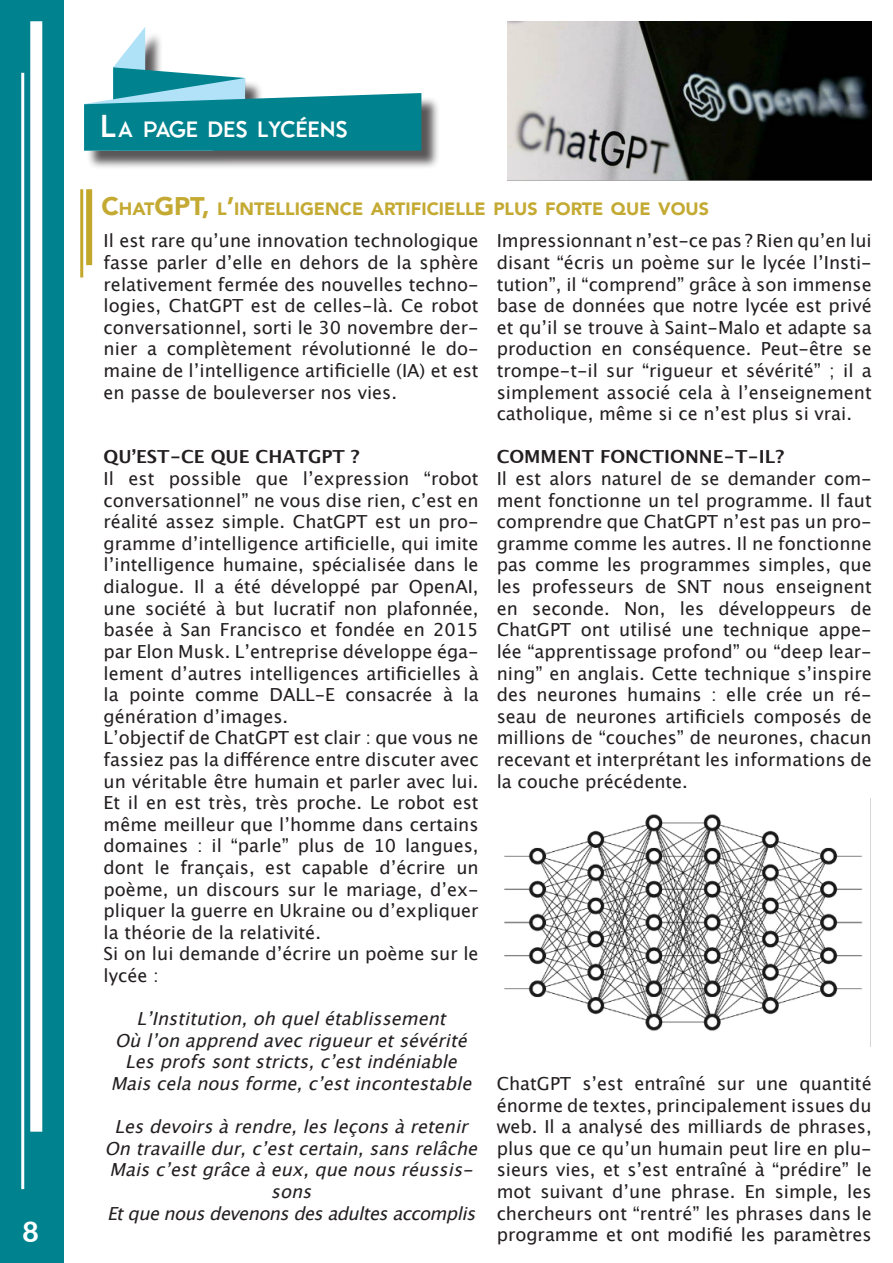
<style>
.page{position:relative;width:893px;height:1263px;background:#fff}
.page>*{position:absolute;margin:0;border:0;box-sizing:border-box;transform-origin:0 0}
.t1{font:28.5px "Arial Rounded MT Bold";color:#fff}
.t2{font:900 22.05px "Zeronero";color:#fff}
.t3{font:18px/21.6px "Lucida Grande";color:#231f20;text-align:justify}
.t4{font:italic 18px/21.6px "Lucida Grande";color:#231f20;text-align:center}
.t5{font:700 18px "Lucida Grande";color:#231f20}
.t6{font:900 17.85px "Avenir";color:#c4aa33}
.s1{font-size:31.5px}
.s2{font-size:25.5px}
</style>
<div class="page">
<div style="left:0;top:0;width:64px;height:1200px;background:#00838f"></div>
<div style="left:0;top:1200px;width:64px;height:63px;background:#00838f"></div>
<div style="left:30px;top:21px;width:12px;height:1111px;background:#fff"></div>
<hr style="left:21px;top:73px;width:3px;height:1116px;background:#fff">
<hr style="left:80px;top:189px;width:3px;height:88px;background:#c3a72b">
<div style="left:86px;top:189px;width:6px;height:76px;background:#c3a72b"></div>
<div style="left:86px;top:31px;width:354px;height:138px;background:#231f20;opacity:.75"></div>
<svg style="left:84px;top:27px;width:337px;height:124px"></svg>
<img style="left:508px;top:21px;width:364px;height:159px">
<img style="left:504px;top:814px;width:359px;height:217px">
<p class="t1" style="left:22px;top:1215px;width:18px">8</p>
<p class="t2" style="left:100px;top:116px;width:247px"><span class="s1">L</span>A PAGE DES LYCÉENS</p>
<p class="t6" style="left:102px;top:193px;width:609px"><span class="s2">C</span>HAT<span class="s2">GPT,</span> L<span class="s2">’</span>INTELLIGENCE ARTIFICIELLE PLUS FORTE QUE VOUS</p>
<p class="t3" style="left:104px;top:230px;width:377px">Il est rare qu’une innovation technologique fasse parler d’elle en dehors de la sphère relativement fermée des nouvelles techno&shy;logies, ChatGPT est de celles-là. Ce robot conversationnel, sorti le 30 novembre der&shy;nier a complètement révolutionné le do&shy;maine de l’intelligence artificielle (IA) et est en passe de bouleverser nos vies.</p>
<p class="t3" style="left:497px;top:230px;width:377px">Impressionnant n’est-ce pas ? Rien qu’en lui disant “écris un poème sur le lycée l’Insti&shy;tution”, il “comprend” grâce à son immense base de données que notre lycée est privé et qu’il se trouve à Saint-Malo et adapte sa production en conséquence. Peut-être se trompe-t-il sur “rigueur et sévérité” ; il a simplement associé cela à l’enseignement catholique, même si ce n’est plus si vrai.</p>
<p class="t5" style="left:497px;top:442px;width:289px">COMMENT FONCTIONNE-T-IL?</p>
<p class="t3" style="left:497px;top:468px;width:377px">Il est alors naturel de se demander com&shy;ment fonctionne un tel programme. Il faut comprendre que ChatGPT n’est pas un pro&shy;gramme comme les autres. Il ne fonctionne pas comme les programmes simples, que les professeurs de SNT nous enseignent en seconde. Non, les développeurs de ChatGPT ont utilisé une technique appe&shy;lée “apprentissage profond” ou “deep lear&shy;ning” en anglais. Cette technique s’inspire des neurones humains : elle crée un ré&shy;seau de neurones artificiels composés de millions de “couches” de neurones, chacun recevant et interprétant les informations de la couche précédente.</p>
<p class="t5" style="left:104px;top:442px;width:258px">QU’EST-CE QUE CHATGPT ?</p>
<p class="t3" style="left:104px;top:468px;width:377px">Il est possible que l’expression “robot conversationnel” ne vous dise rien, c’est en réalité assez simple. ChatGPT est un pro&shy;gramme d’intelligence artificielle, qui imite l’intelligence humaine, spécialisée dans le dialogue. Il a été développé par OpenAI, une société à but lucratif non plafonnée, basée à San Francisco et fondée en 2015 par Elon Musk. L’entreprise développe éga&shy;lement d’autres intelligences artificielles à la pointe comme DALL-E consacrée à la génération d’images.</p>
<p class="t3" style="left:104px;top:727px;width:377px">L’objectif de ChatGPT est clair : que vous ne fassiez pas la différence entre discuter avec un véritable être humain et parler avec lui.<br>Et il en est très, très proche. Le robot est même meilleur que l’homme dans certains domaines : il “parle” plus de 10 langues, dont le français, est capable d’écrire un poème, un discours sur le mariage, d’ex&shy;pliquer la guerre en Ukraine ou d’expliquer la théorie de la relativité.</p>
<p class="t3" style="left:104px;top:943px;width:377px">Si on lui demande d’écrire un poème sur le lycée :</p>
<p class="t4" style="left:137px;top:1008px;width:318px">L’Institution,ohquelétablissement</p>
<p class="t4" style="left:115px;top:1030px;width:360px">Oùl’onapprendavecrigueuretsévérité</p>
<p class="t4" style="left:125px;top:1051px;width:340px">Lesprofssontstricts,c’estindéniable</p>
<p class="t4" style="left:111px;top:1073px;width:369px">Maiscelanousforme,c’estincontestable</p>
<p class="t4" style="left:115px;top:1116px;width:362px">Lesdevoirsàrendre,lesleçonsàretenir</p>
<p class="t4" style="left:105px;top:1138px;width:381px">Ontravailledur,c’estcertain,sansrelâche</p>
<p class="t4" style="left:110px;top:1159px;width:372px">Maisc’estgrâceàeux,quenousréussis&shy;sons</p>
<p class="t4" style="left:107px;top:1202px;width:377px">Etquenousdevenonsdesadultesaccomplis</p>
<p class="t3" style="left:497px;top:1073px;width:377px">ChatGPT s’est entraîné sur une quantité énorme de textes, principalement issues du web. Il a analysé des milliards de phrases, plus que ce qu’un humain peut lire en plu&shy;sieurs vies, et s’est entraîné à “prédire” le mot suivant d’une phrase. En simple, les chercheurs ont “rentré” les phrases dans le programme et ont modifié les paramètres</p>
</div>
